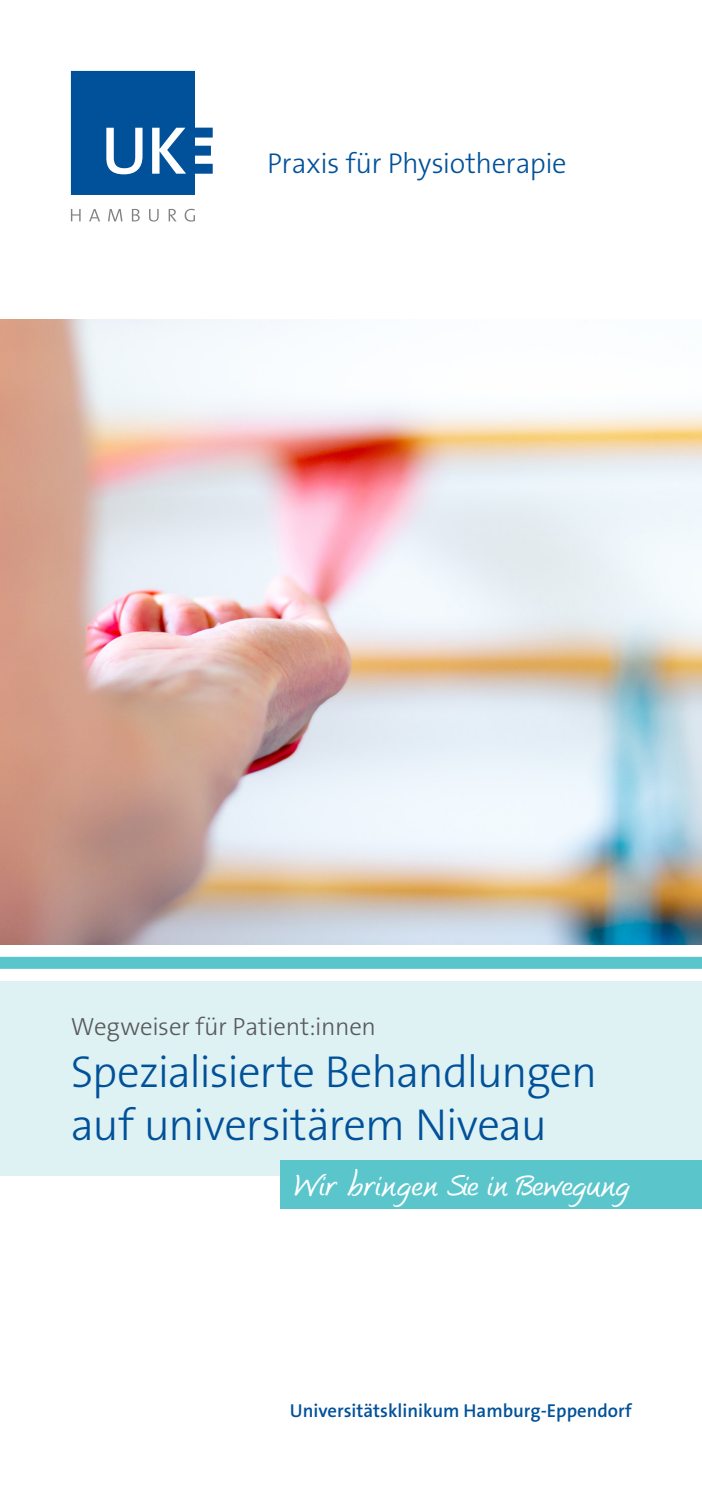
<style>
.page{position:relative;width:702px;height:1489px;background:#fff}
.page>*{position:absolute;margin:0;border:0;box-sizing:border-box;transform-origin:0 0}
.t1{font:300 45px/52.5px "The Sans Os F";letter-spacing:-.025em;color:#01519a}
.t2{font:300 28.75px "The Sans Os F";letter-spacing:-.015em;color:#01519a}
.t3{font:300 25px "The Sans Os F";letter-spacing:-.01em;color:#57585a}
.t4{font:italic 25px "UKE Headline";letter-spacing:.005em;color:#fff}
.t5{font:600 18.75px "The Sans Os F";color:#01519a}
</style>
<div class="page">
<svg style="left:71px;top:71px;width:142px;height:124px"></svg>
<svg style="left:71px;top:209px;width:10px;height:12px"></svg>
<svg style="left:89px;top:209px;width:11px;height:12px"></svg>
<svg style="left:108px;top:209px;width:14px;height:12px"></svg>
<svg style="left:132px;top:209px;width:8px;height:12px"></svg>
<svg style="left:149px;top:209px;width:10px;height:12px"></svg>
<svg style="left:169px;top:209px;width:7px;height:12px"></svg>
<svg style="left:185px;top:209px;width:10px;height:12px"></svg>
<img style="left:0;top:319px;width:702px;height:626px">
<div style="left:0;top:980px;width:702px;height:195px;background:#def1f3"></div>
<div style="left:0;top:956px;width:702px;height:12px;background:#5ac6cc"></div>
<div style="left:280px;top:1160px;width:422px;height:48px;background:#5ac6cc"></div>
<p class="t2" style="left:267px;top:145px;width:301px">Praxis für Physiotherapie</p>
<p class="t3" style="left:71px;top:1009px;width:307px">Wegweiser für Patient:innen</p>
<p class="t1" style="left:71px;top:1045px;width:528px">Spezialisierte Behandlungen auf universitärem Niveau</p>
<p class="t4" style="left:295px;top:1167px;width:337px">W ir bringen Sie in Bewegung</p>
<p class="t5" style="left:290px;top:1398px;width:343px">Universitätsklinikum Hamburg-Eppendorf</p>
</div>
